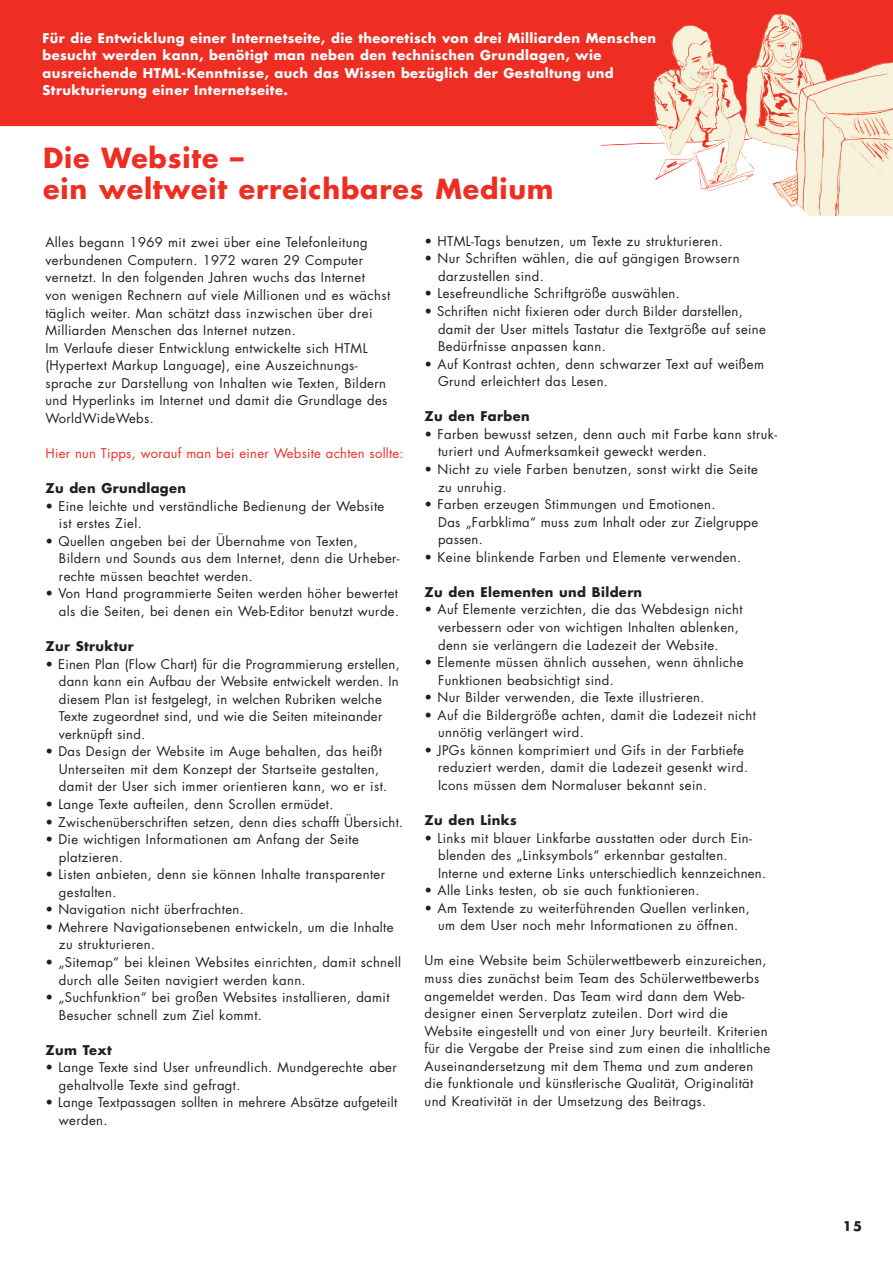
<style>
.page{position:relative;width:893px;height:1263px;background:#fff}
.page>*{position:absolute;margin:0;border:0;box-sizing:border-box;transform-origin:0 0}
.t1{font:700 27px "Futura";letter-spacing:.03em;color:#ee2e22}
.t2{font:13.05px/17.5px "Futura";letter-spacing:.03em;color:#231f20}
.t3{font:700 13.05px/17.5px "Futura";letter-spacing:.03em;color:#fff}
.t4{font:700 13.05px "Futura";letter-spacing:.03em;color:#231f20}
.t5{font:13.05px "Futura";letter-spacing:.02em;color:#ee2e22}
</style>
<div class="page">
<div style="left:0;top:0;width:591px;height:126px;background:#ee2e22"></div>
<img style="left:591px;top:0;width:302px;height:215px">
<p class="t3" style="left:43px;top:29px;width:615px">Für die Entwicklung einer Internetseite, die theoretisch von drei Milliarden Menschen besucht werden kann, benötigt man neben den technischen Grundlagen, wie ausreichende HTML-Kenntnisse, auch das Wissen bezüglich der Gestaltung und Strukturierung einer Internetseite.</p>
<p class="t1" style="left:43px;top:139px;width:202px">Die Website –</p>
<p class="t1" style="left:43px;top:171px;width:512px">ein weltweit erreichbares Medium</p>
<p class="t2" style="left:45px;top:234px;width:324px">Alles begann 1969 mit zwei über eine Telefonleitung</p>
<p class="t2" style="left:45px;top:251px;width:346px">verbundenen Computern. 1972 waren 29 Computer vernetzt. In den folgenden Jahren wuchs das Internet<br>von wenigen Rechnern auf viele Millionen und es wächst täglich weiter. Man schätzt dass inzwischen über drei Milliarden Menschen das Internet nutzen.</p>
<p class="t2" style="left:45px;top:339px;width:324px">Im Verlaufe dieser Entwicklung entwickelte sich HTML</p>
<p class="t2" style="left:45px;top:356px;width:343px">(Hypertext Markup Language), eine Auszeichnungs&shy;sprache zur Darstellung von Inhalten wie Texten, Bildern und Hyperlinks im Internet und damit die Grundlage des WorldWideWebs.</p>
<p class="t5" style="left:45px;top:444px;width:360px">Hier nun Tipps, worauf man bei einer Website achten sollte:</p>
<p class="t4" style="left:45px;top:479px;width:142px">Zu den Grundlagen</p>
<p class="t2" style="left:45px;top:497px;width:340px">• Eine leichte und verständliche Bedienung der Website</p>
<p class="t2" style="left:59px;top:514px;width:84px">ist erstes Ziel.</p>
<p class="t2" style="left:59px;top:532px;width:342px;text-indent:-13px">• Quellen angeben bei der Übernahme von Texten,<br>Bildern und Sounds aus dem Internet, denn die Urheber&shy;rechte müssen beachtet werden.</p>
<p class="t2" style="left:45px;top:585px;width:355px;text-align:right">• Von Hand programmierte Seiten werden höher bewertet als die Seiten, bei denen ein Web-Editor benutzt wurde.</p>
<p class="t4" style="left:45px;top:637px;width:90px">Zur Struktur</p>
<p class="t2" style="left:59px;top:655px;width:342px;text-indent:-13px">• Einen Plan (Flow Chart) für die Programmierung erstellen, dann kann ein Aufbau der Website entwickelt werden. In diesem Plan ist festgelegt, in welchen Rubriken welche Texte zugeordnet sind, und wie die Seiten miteinander verknüpft sind.</p>
<p class="t2" style="left:59px;top:742px;width:330px;text-indent:-13px">• Das Design der Website im Auge behalten, das heißt<br>Unterseiten mit dem Konzept der Startseite gestalten, damit der User sich immer orientieren kann, wo er ist.</p>
<p class="t2" style="left:45px;top:795px;width:289px">• Lange Texte aufteilen, denn Scrollen ermüdet.</p>
<p class="t2" style="left:45px;top:813px;width:359px">• Zwischenüberschriften setzen, denn dies schafft Übersicht.</p>
<p class="t2" style="left:59px;top:830px;width:301px;text-indent:-13px">• Die wichtigen Informationen am Anfang der Seite platzieren.</p>
<p class="t2" style="left:59px;top:865px;width:328px;text-indent:-13px">• Listen anbieten, denn sie können Inhalte transparenter gestalten.</p>
<p class="t2" style="left:45px;top:900px;width:200px">• Navigation nicht überfrachten.</p>
<p class="t2" style="left:59px;top:918px;width:336px;text-indent:-13px">• Mehrere Navigationsebenen entwickeln, um die Inhalte zu strukturieren.</p>
<p class="t2" style="left:59px;top:953px;width:344px;text-indent:-13px">• „Sitemap“ bei kleinen Websites einrichten, damit schnell durch alle Seiten navigiert werden kann.</p>
<p class="t2" style="left:59px;top:988px;width:332px;text-indent:-13px">• „Suchfunktion“ bei großen Websites installieren, damit<br>Besucher schnell zum Ziel kommt.</p>
<p class="t4" style="left:45px;top:1041px;width:68px">Zum Text</p>
<p class="t2" style="left:59px;top:1058px;width:339px;text-indent:-13px">• Lange Texte sind User unfreundlich. Mundgerechte aber gehaltvolle Texte sind gefragt.</p>
<p class="t2" style="left:59px;top:1093px;width:340px;text-indent:-13px">• Lange Textpassagen sollten in mehrere Absätze aufgeteilt werden.</p>
<p class="t2" style="left:425px;top:232px;width:300px">• HTML-Tags benutzen, um Texte zu strukturieren.</p>
<p class="t2" style="left:425px;top:250px;width:317px">• Nur Schriften wählen, die auf gängigen Browsern</p>
<p class="t2" style="left:438px;top:267px;width:107px">darzustellen sind.</p>
<p class="t2" style="left:425px;top:285px;width:257px">• Lesefreundliche Schriftgröße auswählen.</p>
<p class="t2" style="left:425px;top:302px;width:320px">• Schriften nicht fixieren oder durch Bilder darstellen,</p>
<p class="t2" style="left:438px;top:320px;width:329px">damit der User mittels Tastatur die Textgröße auf seine<br>Bedürfnisse anpassen kann.</p>
<p class="t2" style="left:438px;top:355px;width:327px;text-indent:-13px">• Auf Kontrast achten, denn schwarzer Text auf weißem<br>Grund erleichtert das Lesen.</p>
<p class="t4" style="left:425px;top:407px;width:107px">Zu den Farben</p>
<p class="t2" style="left:425px;top:425px;width:354px">• Farben bewusst setzen, denn auch mit Farbe kann struk-</p>
<p class="t2" style="left:438px;top:443px;width:270px">turiert und Aufmerksamkeit geweckt werden.</p>
<p class="t2" style="left:425px;top:460px;width:335px">• Nicht zu viele Farben benutzen, sonst wirkt die Seite</p>
<p class="t2" style="left:438px;top:478px;width:70px">zu unruhig.</p>
<p class="t2" style="left:425px;top:495px;width:292px">• Farben erzeugen Stimmungen und Emotionen.</p>
<p class="t2" style="left:438px;top:513px;width:322px">Das „Farbklima“ muss zum Inhalt oder zur Zielgruppe passen.</p>
<p class="t2" style="left:425px;top:548px;width:318px">• Keine blinkende Farben und Elemente verwenden.</p>
<p class="t4" style="left:425px;top:583px;width:219px">Zu den Elementen und Bildern</p>
<p class="t2" style="left:425px;top:601px;width:320px">• Auf Elemente verzichten, die das Webdesign nicht</p>
<p class="t2" style="left:438px;top:618px;width:302px">verbessern oder von wichtigen Inhalten ablenken,</p>
<p class="t2" style="left:438px;top:636px;width:282px">denn sie verlängern die Ladezeit der Website.</p>
<p class="t2" style="left:438px;top:653px;width:307px;text-indent:-13px">• Elemente müssen ähnlich aussehen, wenn ähnliche<br>Funktionen beabsichtigt sind.</p>
<p class="t2" style="left:425px;top:688px;width:281px">• Nur Bilder verwenden, die Texte illustrieren.</p>
<p class="t2" style="left:438px;top:706px;width:319px;text-indent:-13px">• Auf die Bildergröße achten, damit die Ladezeit nicht unnötig verlängert wird.</p>
<p class="t2" style="left:438px;top:741px;width:311px;text-indent:-13px">• JPGs können komprimiert und Gifs in der Farbtiefe reduziert werden, damit die Ladezeit gesenkt wird.</p>
<p class="t2" style="left:438px;top:776px;width:271px">Icons müssen dem Normaluser bekannt sein.</p>
<p class="t4" style="left:425px;top:811px;width:94px">Zu den Links</p>
<p class="t2" style="left:438px;top:829px;width:315px;text-indent:-13px">• Links mit blauer Linkfarbe ausstatten oder durch Ein&shy;blenden des „Linksymbols“ erkennbar gestalten.</p>
<p class="t2" style="left:438px;top:864px;width:329px">Interne und externe Links unterschiedlich kennzeichnen.</p>
<p class="t2" style="left:425px;top:881px;width:276px">• Alle Links testen, ob sie auch funktionieren.</p>
<p class="t2" style="left:425px;top:899px;width:327px">• Am Textende zu weiterführenden Quellen verlinken,</p>
<p class="t2" style="left:438px;top:916px;width:302px">um dem User noch mehr Informationen zu öffnen.</p>
<p class="t2" style="left:425px;top:952px;width:343px">Um eine Website beim Schülerwettbewerb einzureichen, muss dies zunächst beim Team des Schülerwettbewerbs angemeldet werden. Das Team wird dann dem Web-</p>
<p class="t2" style="left:425px;top:1004px;width:347px">designer einen Serverplatz zuteilen. Dort wird die Website eingestellt und von einer Jury beurteilt. Kriterien für die Vergabe der Preise sind zum einen die inhaltliche Auseinandersetzung mit dem Thema und zum anderen</p>
<p class="t2" style="left:425px;top:1074px;width:330px">die funktionale und künstlerische Qualität, Originalität</p>
<p class="t2" style="left:425px;top:1092px;width:283px">und Kreativität in der Umsetzung des Beitrags.</p>
<p class="t4" style="left:843px;top:1217px;width:21px">15</p>
</div>
